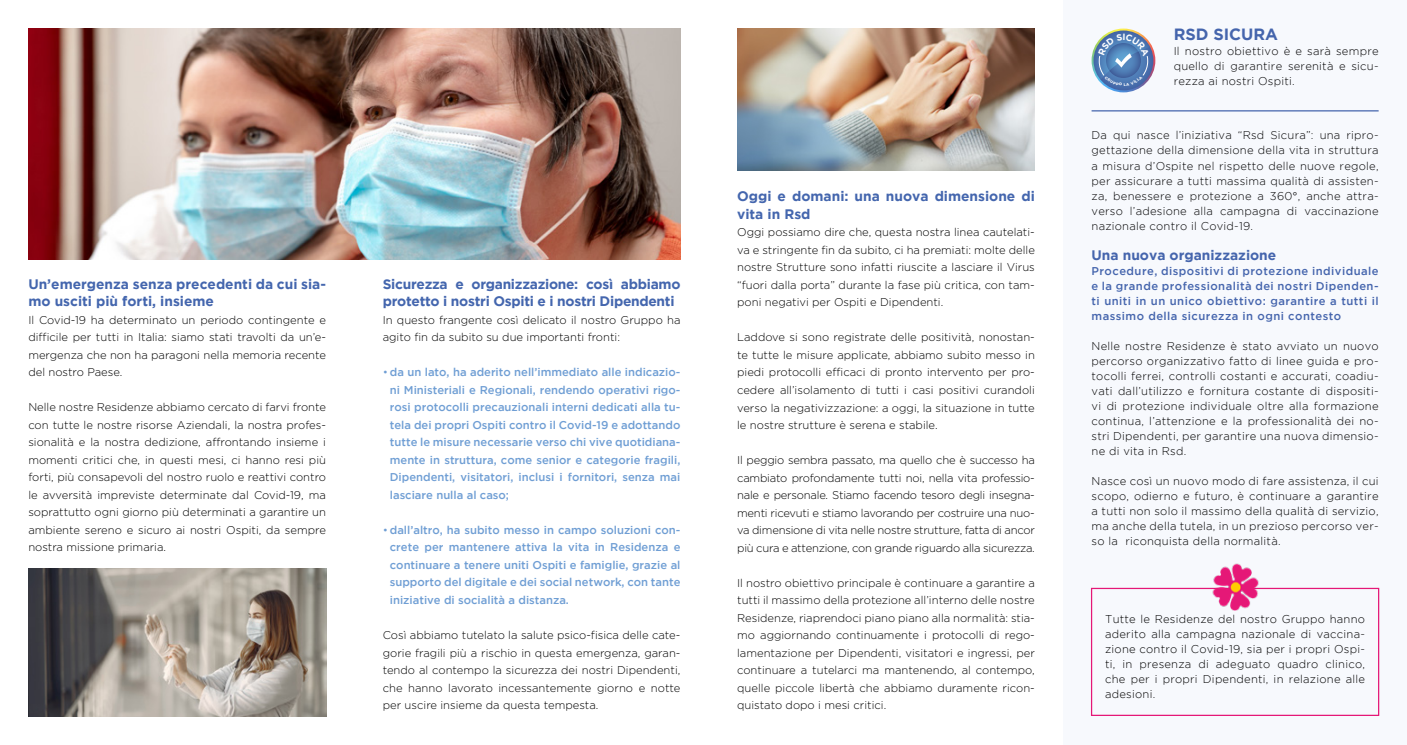
<style>
.page{position:relative;width:1407px;height:745px;background:#fff}
.page>*{position:absolute;margin:0;border:0;box-sizing:border-box;transform-origin:0 0}
.t1{font:700 16.25px "Gotham";color:#4565ad}
.t2{font:700 13.75px/17.5px "Gotham";color:#4466ae}
.t3{font:700 13.75px/17.5px "Gotham";letter-spacing:-.02em;color:#4466ae}
.t4{font:700 13.75px "Gotham";color:#4565ad}
.t5{font:300 11.25px/17.5px "Gotham";color:#000;text-align:justify}
.t6{font:300 11.25px/15px "Gotham";letter-spacing:.02em;color:#000;text-align:justify}
.t7{font:500 11.25px/17.5px "Gotham";color:#6f9ed4;text-align:justify}
.t8{font:300 11.25px/15px "Gotham";letter-spacing:.02em;color:#020203;text-align:justify}
.t9{font:500 11.25px/15px "Gotham";letter-spacing:.04em;color:#4565ad;text-align:justify}
.s1{font-weight:300}
</style>
<div class="page">
<div style="left:1063px;top:0;width:344px;height:744px;background:#f7f9fd"></div>
<img style="left:28px;top:28px;width:652px;height:231px">
<img style="left:737px;top:28px;width:298px;height:142px">
<svg style="left:1091px;top:29px;width:64px;height:63px"></svg>
<div style="left:1093px;top:31px;width:60px;height:59px;background:#4568a8;border-radius:30px"></div>
<img style="left:28px;top:568px;width:298px;height:148px">
<hr style="left:1091px;top:110px;width:287px;height:1px;background:#4565ad">
<div style="left:1091px;top:587px;width:288px;height:128px;border:1px solid #e51877"></div>
<img style="left:1211px;top:563px;width:48px;height:47px">
<svg style="left:1093px;top:31px;width:57px;height:55px"></svg>
<p class="t2" style="left:28px;top:274px;width:299px">Un’emergenza senza precedenti da cui sia&shy;mo usciti più forti, insieme</p>
<p class="t5" style="left:28px;top:310px;width:299px">Il Covid-19 ha determinato un periodo contingente e difficile per tutti in Italia: siamo stati travolti da un’e&shy;mergenza che non ha paragoni nella memoria recente del nostro Paese.</p>
<p class="t5" style="left:28px;top:398px;width:299px">Nelle nostre Residenze abbiamo cercato di farvi fronte con tutte le nostre risorse Aziendali, la nostra profes&shy;sionalità e la nostra dedizione, affrontando insieme i momenti critici che, in questi mesi, ci hanno resi più forti, più consapevoli del nostro ruolo e reattivi contro le avversità impreviste determinate dal Covid-19, ma soprattutto ogni giorno più determinati a garantire un ambiente sereno e sicuro ai nostri Ospiti, da sempre nostra missione primaria.</p>
<p class="t3" style="left:383px;top:274px;width:299px">Sicurezza e organizzazione: così abbiamo protetto i nostri Ospiti e i nostri Dipendenti</p>
<p class="t5" style="left:383px;top:310px;width:299px">In questo frangente così delicato il nostro Gruppo ha agito fin da subito su due importanti fronti:</p>
<p class="t7" style="left:390px;top:363px;width:292px;text-indent:-7px"><span class="s1">•</span> da un lato, ha aderito nell’immediato alle indicazio&shy;ni Ministeriali e Regionali, rendendo operativi rigo&shy;rosi protocolli precauzionali interni dedicati alla tu&shy;tela dei propri Ospiti contro il Covid-19 e adottando tutte le misure necessarie verso chi vive quotidiana&shy;mente in struttura, come senior e categorie fragili, Dipendenti, visitatori, inclusi i fornitori, senza mai lasciare nulla al caso;</p>
<p class="t7" style="left:390px;top:520px;width:292px;text-indent:-7px"><span class="s1">•</span> dall’altro, ha subito messo in campo soluzioni con&shy;crete per mantenere attiva la vita in Residenza e continuare a tenere uniti Ospiti e famiglie, grazie al supporto del digitale e dei social network, con tante iniziative di socialità a distanza.</p>
<p class="t5" style="left:383px;top:625px;width:299px">Così abbiamo tutelato la salute psico-fisica delle cate&shy;gorie fragili più a rischio in questa emergenza, garan&shy;tendo al contempo la sicurezza dei nostri Dipendenti, che hanno lavorato incessantemente giorno e notte per uscire insieme da questa tempesta.</p>
<p class="t2" style="left:737px;top:187px;width:299px">Oggi e domani: una nuova dimensione di vita in Rsd</p>
<p class="t5" style="left:737px;top:223px;width:299px">Oggi possiamo dire che, questa nostra linea cautelati&shy;va e stringente fin da subito, ci ha premiati: molte delle nostre Strutture sono infatti riuscite a lasciare il Virus “fuori dalla porta” durante la fase più critica, con tam&shy;poni negativi per Ospiti e Dipendenti.</p>
<p class="t5" style="left:737px;top:328px;width:299px">Laddove si sono registrate delle positività, nonostan&shy;te tutte le misure applicate, abbiamo subito messo in piedi protocolli efficaci di pronto intervento per pro&shy;cedere all’isolamento di tutti i casi positivi curandoli verso la negativizzazione: a oggi, la situazione in tutte le nostre strutture è serena e stabile.</p>
<p class="t5" style="left:737px;top:451px;width:299px">Il peggio sembra passato, ma quello che è successo ha cambiato profondamente tutti noi, nella vita professio&shy;nale e personale. Stiamo facendo tesoro degli insegna&shy;menti ricevuti e stiamo lavorando per costruire una nuo&shy;va dimensione di vita nelle nostre strutture, fatta di ancor più cura e attenzione, con grande riguardo alla sicurezza.</p>
<p class="t5" style="left:737px;top:573px;width:299px">Il nostro obiettivo principale è continuare a garantire a tutti il massimo della protezione all’interno delle nostre Residenze, riaprendoci piano piano alla normalità: stia&shy;mo aggiornando continuamente i protocolli di rego&shy;lamentazione per Dipendenti, visitatori e ingressi, per continuare a tutelarci ma mantenendo, al contempo, quelle piccole libertà che abbiamo duramente ricon&shy;quistato dopo i mesi critici.</p>
<h1 class="t1" style="left:1173px;top:25px;width:106px">RSD SICURA</h1>
<p class="t8" style="left:1173px;top:44px;width:206px">Il nostro obiettivo è e sarà sempre quello di garantire serenità e sicu&shy;rezza ai nostri Ospiti.</p>
<p class="t8" style="left:1091px;top:128px;width:289px">Da qui nasce l’iniziativa “Rsd Sicura”: una ripro&shy;gettazione della dimensione della vita in struttura a misura d’Ospite nel rispetto delle nuove regole, per assicurare a tutti massima qualità di assisten&shy;za, benessere e protezione a 360°, anche attra&shy;verso l’adesione alla campagna di vaccinazione nazionale contro il Covid-19.</p>
<p class="t4" style="left:1091px;top:247px;width:186px">Una nuova organizzazione</p>
<p class="t9" style="left:1091px;top:263px;width:289px">Procedure, dispositivi di protezione individuale e la grande professionalità dei nostri Dipenden&shy;ti uniti in un unico obiettivo: garantire a tutti il massimo della sicurezza in ogni contesto</p>
<p class="t6" style="left:1091px;top:338px;width:289px">Nelle nostre Residenze è stato avviato un nuovo percorso organizzativo fatto di linee guida e pro&shy;tocolli ferrei, controlli costanti e accurati, coadiu&shy;vati dall’utilizzo e fornitura costante di dispositi&shy;vi di protezione individuale oltre alla formazione continua, l’attenzione e la professionalità dei no&shy;stri Dipendenti, per garantire una nuova dimensio&shy;ne di vita in Rsd.</p>
<p class="t6" style="left:1091px;top:473px;width:289px">Nasce così un nuovo modo di fare assistenza, il cui scopo, odierno e futuro, è continuare a garantire a tutti non solo il massimo della qualità di servizio, ma anche della tutela, in un prezioso percorso ver&shy;so la riconquista della normalità.</p>
<p class="t6" style="left:1105px;top:611px;width:261px">Tutte le Residenze del nostro Gruppo hanno aderito alla campagna nazionale di vaccina&shy;zione contro il Covid-19, sia per i propri Ospi&shy;ti, in presenza di adeguato quadro clinico, che per i propri Dipendenti, in relazione alle adesioni.</p>
</div>
